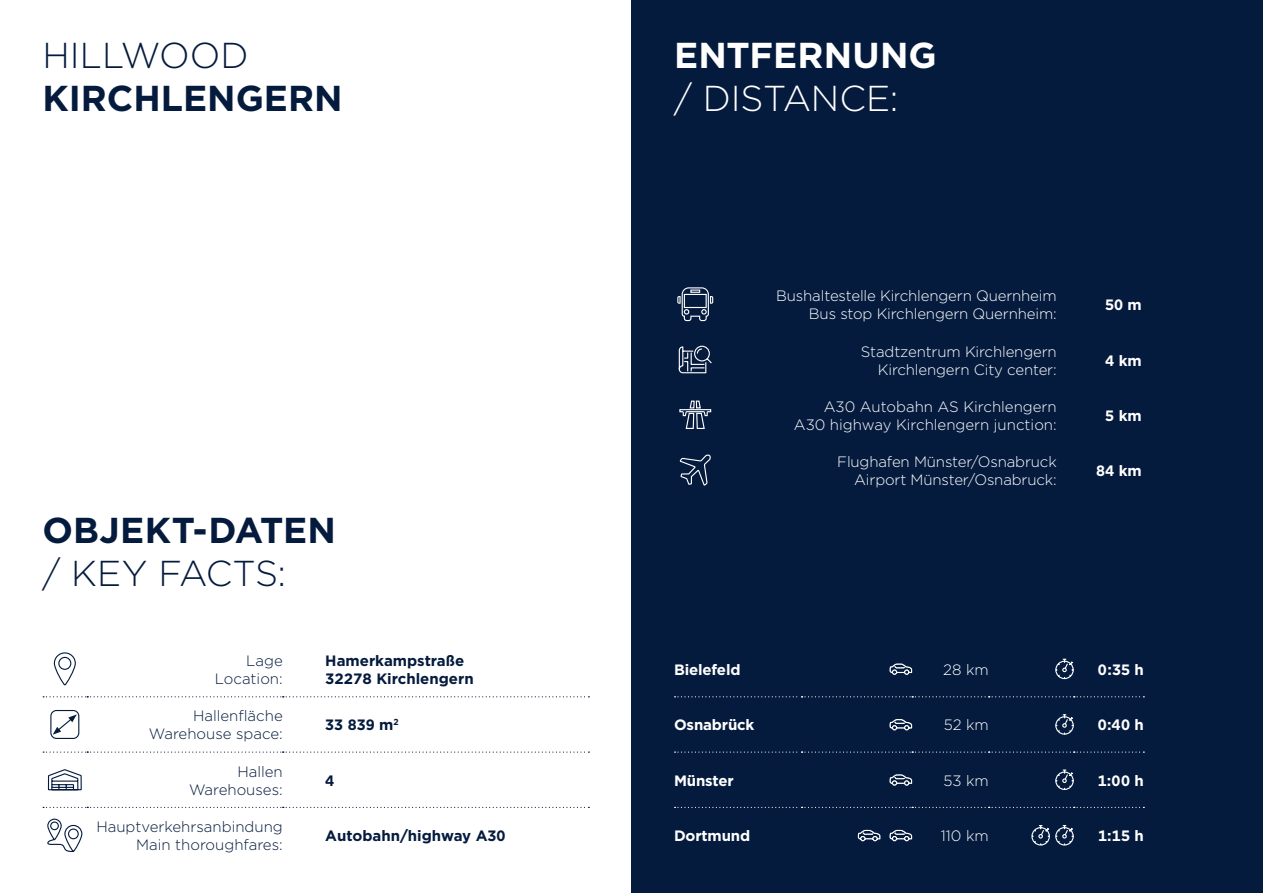
<style>
.page{position:relative;width:1263px;height:893px;background:#fff}
.page>*{position:absolute;margin:0;border:0;box-sizing:border-box;transform-origin:0 0}
.t1{font:700 36px "Gotham";color:#051b3e}
.t2{font:300 36px "Gotham";color:#051b3e}
.t3{font:700 36px "Gotham";letter-spacing:.005em;color:#fff}
.t4{font:300 36px "Gotham";letter-spacing:-.005em;color:#fff}
.t5{font:300 15px/18px "Gotham";letter-spacing:-.01em;color:#fff;text-align:right}
.t6{font:300 15px/18px "Gotham";color:#051b3e;text-align:right}
.t7{font:700 15px "Gotham";letter-spacing:-.01em;color:#fff}
.t8{font:700 15px/18px "Gotham";color:#051b3e}
</style>
<div class="page">
<div style="left:631px;top:0;width:632px;height:893px;background:#051b3e"></div>
<svg style="left:43px;top:696px;width:546px;height:1px"></svg>
<svg style="left:43px;top:751px;width:546px;height:2px"></svg>
<svg style="left:53px;top:652px;width:23px;height:34px"></svg>
<div style="left:50px;top:710px;width:29px;height:29px;border:1px solid #051b3e;border-radius:6px"></div>
<svg style="left:53px;top:714px;width:24px;height:21px"></svg>
<svg style="left:43px;top:769px;width:546px;height:83px"></svg>
<svg style="left:674px;top:696px;width:470px;height:1px"></svg>
<svg style="left:674px;top:751px;width:470px;height:2px"></svg>
<svg style="left:674px;top:807px;width:470px;height:1px"></svg>
<svg style="left:889px;top:663px;width:24px;height:12px"></svg>
<svg style="left:1055px;top:658px;width:19px;height:22px"></svg>
<svg style="left:889px;top:719px;width:24px;height:12px"></svg>
<svg style="left:1055px;top:714px;width:19px;height:21px"></svg>
<svg style="left:889px;top:774px;width:24px;height:12px"></svg>
<svg style="left:1055px;top:769px;width:19px;height:21px"></svg>
<svg style="left:858px;top:829px;width:23px;height:13px"></svg>
<svg style="left:889px;top:829px;width:24px;height:13px"></svg>
<svg style="left:1031px;top:825px;width:43px;height:21px"></svg>
<svg style="left:677px;top:287px;width:36px;height:34px"></svg>
<svg style="left:678px;top:345px;width:34px;height:29px"></svg>
<svg style="left:679px;top:400px;width:33px;height:29px"></svg>
<svg style="left:679px;top:454px;width:32px;height:32px"></svg>
<h1 class="t2" style="left:43px;top:32px;width:207px">HILLWOOD</h1>
<h1 class="t1" style="left:43px;top:74px;width:301px">KIRCHLENGERN</h1>
<h1 class="t1" style="left:43px;top:506px;width:295px">OBJEKT-DATEN</h1>
<h1 class="t2" style="left:43px;top:551px;width:245px">/ KEY FACTS:</h1>
<p class="t6" style="left:215px;top:651px;width:69px">Lage<br>Location:</p>
<p class="t8" style="left:325px;top:651px;width:150px">Hamerkampstraße<br>32278 Kirchlengern</p>
<p class="t6" style="left:149px;top:707px;width:135px">Hallenfläche<br>Warehouse space:</p>
<p class="t8" style="left:325px;top:716px;width:75px">33 839 m<sup>2</sup></p>
<p class="t6" style="left:189px;top:762px;width:95px">Hallen<br>Warehouses:</p>
<p class="t8" style="left:325px;top:771px;width:10px">4</p>
<p class="t6" style="left:96px;top:818px;width:188px">Hauptverkehrsanbindung<br>Main thoroughfares:</p>
<p class="t8" style="left:325px;top:827px;width:182px">Autobahn/highway A30</p>
<h1 class="t3" style="left:674px;top:31px;width:264px">ENTFERNUNG</h1>
<h1 class="t4" style="left:674px;top:75px;width:226px">/ DISTANCE:</h1>
<p class="t5" style="left:776px;top:286px;width:282px">Bushaltestelle Kirchlengern Quernheim<br>Bus stop Kirchlengern Quernheim:</p>
<p class="t7" style="left:1105px;top:295px;width:38px">50 m</p>
<p class="t5" style="left:861px;top:342px;width:197px">Stadtzentrum Kirchlengern<br>Kirchlengern City center:</p>
<p class="t7" style="left:1105px;top:350px;width:38px">4 km</p>
<p class="t5" style="left:794px;top:397px;width:264px">A30 Autobahn AS Kirchlengern<br>A30 highway Kirchlengern junction:</p>
<p class="t7" style="left:1105px;top:405px;width:38px">5 km</p>
<p class="t5" style="left:837px;top:452px;width:221px">Flughafen Münster/Osnabruck<br>Airport Münster/Osnabruck:</p>
<p class="t7" style="left:1096px;top:461px;width:47px">84 km</p>
<p class="t7" style="left:674px;top:660px;width:68px">Bielefeld</p>
<p class="t5" style="left:943px;top:660px;width:47px">28 km</p>
<p class="t7" style="left:1098px;top:660px;width:47px">0:35 h</p>
<p class="t7" style="left:674px;top:715px;width:82px">Osnabrück</p>
<p class="t5" style="left:944px;top:716px;width:46px">52 km</p>
<p class="t7" style="left:1098px;top:715px;width:48px">0:40 h</p>
<p class="t7" style="left:674px;top:770px;width:61px">Münster</p>
<p class="t5" style="left:943px;top:771px;width:47px">53 km</p>
<p class="t7" style="left:1098px;top:770px;width:48px">1:00 h</p>
<p class="t7" style="left:674px;top:826px;width:78px">Dortmund</p>
<p class="t5" style="left:941px;top:827px;width:49px">110 km</p>
<p class="t7" style="left:1098px;top:826px;width:47px">1:15 h</p>
</div>
